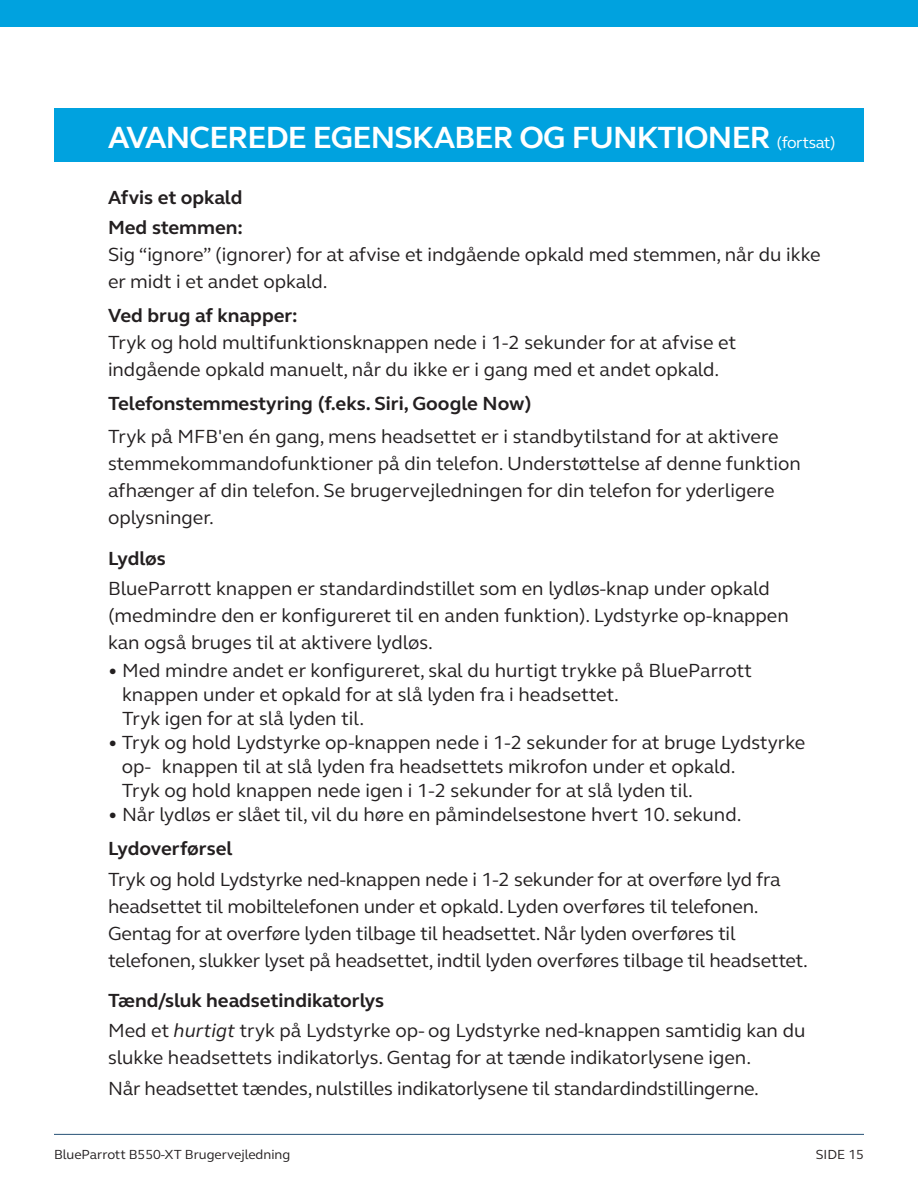
<style>
.page{position:relative;width:918px;height:1188px;background:#fff}
.page>*{position:absolute;margin:0;border:0;box-sizing:border-box;transform-origin:0 0}
.UG_Header{font:700 31.5px "GN Elliot";letter-spacing:-.025em;color:#fff}
.UG_Body_Copy{font:19.5px/27px "GN Elliot";color:#231f20}
.UG_Subhead{font:700 19.5px "GN Elliot";color:#231f20}
.t1{font:13.5px "GN Elliot";color:#231f20}
.s1{font-weight:400;font-size:16.5px}
.s2{font-weight:700}
.s3{font-style:italic}
</style>
<div class="page">
<div style="left:0;top:0;width:918px;height:27px;background:#00a2df"></div>
<hr style="left:54px;top:1134px;width:810px;height:1px;background:#265176">
<div style="left:54px;top:108px;width:810px;height:54px;background:#00a2df"></div>
<p class="UG_Header" style="left:108px;top:117px;width:729px">AVANCEREDE EGENSKABER OG FUNKTIONER <span class="s1">(fortsat)</span></p>
<p class="UG_Subhead" style="left:108px;top:184px;width:136px">Afvis et opkald</p>
<p class="UG_Body_Copy" style="left:108px;top:213px;width:714px"><span class="s2">Med stemmen:<br></span>Sig “ignore” (ignorer) for at afvise et indgående opkald med stemmen, når du ikke er midt i et andet opkald.</p>
<p class="UG_Body_Copy" style="left:108px;top:301px;width:630px"><span class="s2">Ved brug af knapper:<br></span>Tryk og hold multifunktionsknappen nede i 1-2 sekunder for at afvise et indgående opkald manuelt, når du ikke er i gang med et andet opkald.</p>
<p class="UG_Subhead" style="left:108px;top:390px;width:425px">Telefonstemmestyring (f.eks. Siri, Google Now)</p>
<p class="UG_Body_Copy" style="left:108px;top:423px;width:694px">Tryk på MFB'en én gang, mens headsettet er i standbytilstand for at aktivere stemmekommandofunktioner på din telefon. Understøttelse af denne funktion afhænger af din telefon. Se brugervejledningen for din telefon for yderligere oplysninger.</p>
<p class="UG_Subhead" style="left:108px;top:545px;width:60px">Lydløs</p>
<p class="UG_Body_Copy" style="left:108px;top:575px;width:682px">BlueParrott knappen er standardindstillet som en lydløs-knap under opkald (medmindre den er konfigureret til en anden funktion). Lydstyrke op-knappen kan også bruges til at aktivere lydløs.</p>
<p class="UG_Body_Copy" style="left:122px;top:658px;width:631px;line-height:24px;text-indent:-14px">• Med mindre andet er konfigureret, skal du hurtigt trykke på BlueParrott knappen under et opkald for at slå lyden fra i headsettet.<br>Tryk igen for at slå lyden til.</p>
<p class="UG_Body_Copy" style="left:122px;top:730px;width:685px;line-height:24px;text-indent:-14px">• Tryk og hold Lydstyrke op-knappen nede i 1-2 sekunder for at bruge Lydstyrke op- knappen til at slå lyden fra headsettets mikrofon under et opkald.<br>Tryk og hold knappen nede igen i 1-2 sekunder for at slå lyden til.</p>
<p class="UG_Body_Copy" style="left:108px;top:801px;width:632px">• Når lydløs er slået til, vil du høre en påmindelsestone hvert 10. sekund.</p>
<p class="UG_Subhead" style="left:108px;top:835px;width:126px">Lydoverførsel</p>
<p class="UG_Body_Copy" style="left:108px;top:865px;width:699px">Tryk og hold Lydstyrke ned-knappen nede i 1-2 sekunder for at overføre lyd fra headsettet til mobiltelefonen under et opkald. Lyden overføres til telefonen.<br>Gentag for at overføre lyden tilbage til headsettet. Når lyden overføres til telefonen, slukker lyset på headsettet, indtil lyden overføres tilbage til headsettet.</p>
<p class="UG_Subhead" style="left:108px;top:987px;width:278px">Tænd/sluk headsetindikatorlys</p>
<p class="UG_Body_Copy" style="left:108px;top:1017px;width:699px">Med et <span class="s3">hurtigt</span> tryk på Lydstyrke op- og Lydstyrke ned-knappen samtidig kan du slukke headsettets indikatorlys. Gentag for at tænde indikatorlysene igen.</p>
<p class="UG_Body_Copy" style="left:108px;top:1074px;width:650px">Når headsettet tændes, nulstilles indikatorlysene til standardindstillingerne.</p>
<p class="t1" style="left:54px;top:1146px;width:238px">BlueParrott B550-XT Brugervejledning</p>
<p class="t1" style="left:816px;top:1146px;width:50px">SIDE 15</p>
</div>
